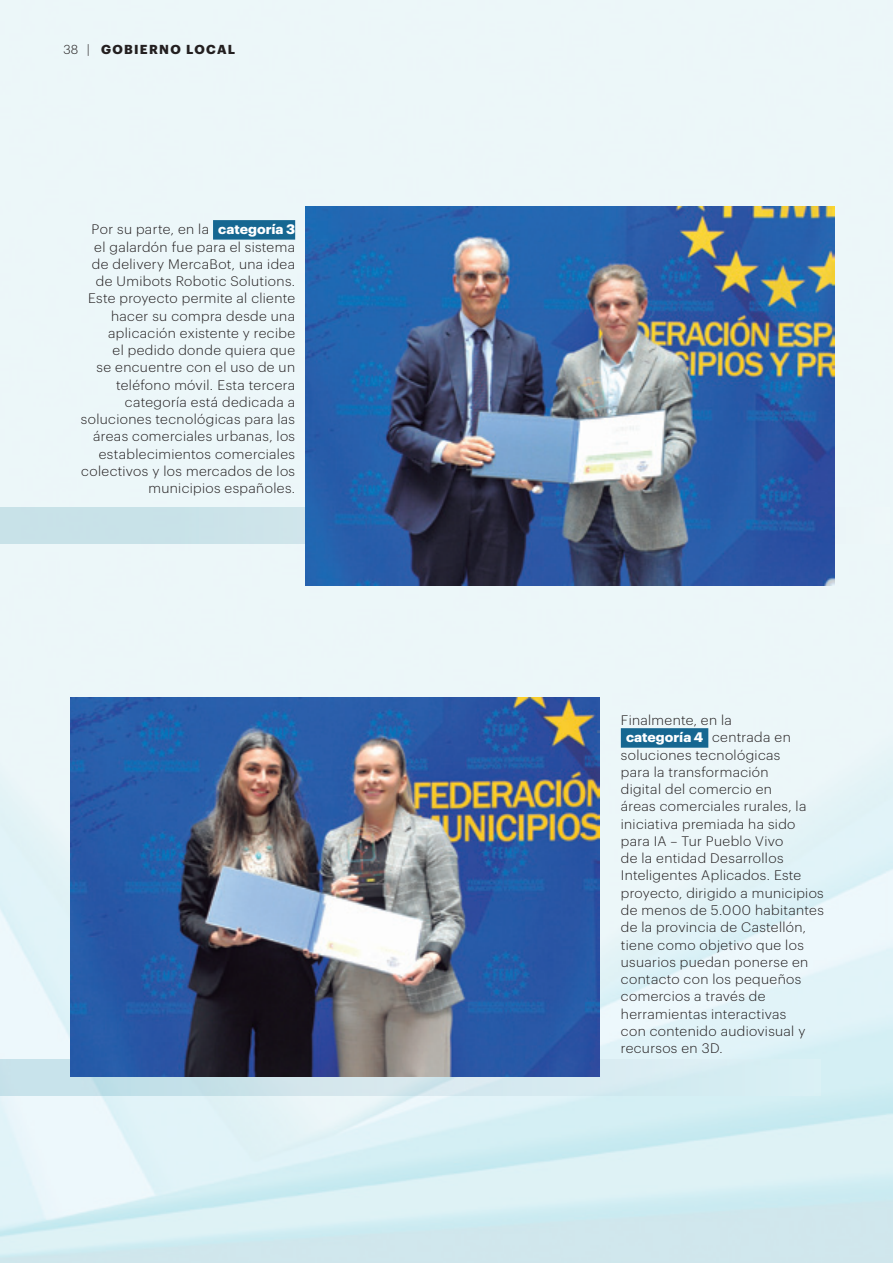
<style>
.page{position:relative;width:893px;height:1263px;background:#fff}
.page>*{position:absolute;margin:0;border:0;box-sizing:border-box;transform-origin:0 0}
.t1{font:300 13.5px/17.2px "Graphik";letter-spacing:.025em;color:#231f20;text-align:right}
.t2{font:700 13.5px "Graphik";color:#fff}
.t3{font:700 12.75px "Graphik";letter-spacing:.105em;color:#231f20}
.s1{font-weight:300}
.s2{font-weight:700;color:#fff}
.s3{font-weight:300;color:#231f20}
</style>
<div class="page">
<img style="left:0;top:0;width:893px;height:1263px">
<svg style="left:0;top:508px;width:889px;height:36px;background:#cee4ea"></svg>
<div style="left:0;top:1060px;width:821px;height:36px;background:linear-gradient(to right,#c3dee7,#ddf0f4)"></div>
<img style="left:306px;top:206px;width:528px;height:380px">
<img style="left:71px;top:697px;width:528px;height:380px">
<div style="left:621px;top:728px;width:87px;height:20px;background:#166791"></div>
<div style="left:213px;top:220px;width:82px;height:20px;background:#166791"></div>
<p class="t3" style="left:63px;top:39px;width:173px"><span class="s1">38 |</span> GOBIERNO LOCAL</p>
<p class="t1" style="left:81px;top:220px;width:216px">Por su parte, en la <span class="s2">categoría 3 </span>el galardón fue para el sistema de delivery MercaBot, una idea de Umibots Robotic Solutions.<br>Este proyecto permite al cliente hacer su compra desde una aplicación existente y recibe<br>el pedido donde quiera que<br>se encuentre con el uso de un teléfono móvil. Esta tercera categoría está dedicada a soluciones tecnológicas para las áreas comerciales urbanas, los establecimientos comerciales colectivos y los mercados de los municipios españoles.</p>
<p class="t1" style="left:621px;top:711px;width:113px">Finalmente, en la</p>
<p class="t2" style="left:626px;top:727px;width:166px">categoría 4 <span class="s3">centrada en</span></p>
<p class="t1" style="left:621px;top:745px;width:161px">soluciones tecnológicas</p>
<p class="t1" style="left:621px;top:762px;width:149px">para la transformación</p>
<p class="t1" style="left:621px;top:780px;width:153px">digital del comercio en</p>
<p class="t1" style="left:621px;top:797px;width:187px">áreas comerciales rurales, la</p>
<p class="t1" style="left:621px;top:814px;width:176px">iniciativa premiada ha sido</p>
<p class="t1" style="left:621px;top:831px;width:164px">para IA – Tur Pueblo Vivo</p>
<p class="t1" style="left:621px;top:849px;width:164px">de la entidad Desarrollos</p>
<p class="t1" style="left:621px;top:866px;width:182px">Inteligentes Aplicados. Este</p>
<p class="t1" style="left:621px;top:883px;width:204px">proyecto, dirigido a municipios</p>
<p class="t1" style="left:621px;top:900px;width:205px">de menos de 5.000 habitantes</p>
<p class="t1" style="left:621px;top:918px;width:187px">de la provincia de Castellón,</p>
<p class="t1" style="left:621px;top:935px;width:184px">tiene como objetivo que los</p>
<p class="t1" style="left:621px;top:952px;width:189px">usuarios puedan ponerse en</p>
<p class="t1" style="left:621px;top:969px;width:182px">contacto con los pequeños</p>
<p class="t1" style="left:621px;top:987px;width:146px">comercios a través de</p>
<p class="t1" style="left:621px;top:1004px;width:167px">herramientas interactivas</p>
<p class="t1" style="left:621px;top:1021px;width:186px">con contenido audiovisual y</p>
<p class="t1" style="left:621px;top:1038px;width:103px">recursos en 3D.</p>
</div>
